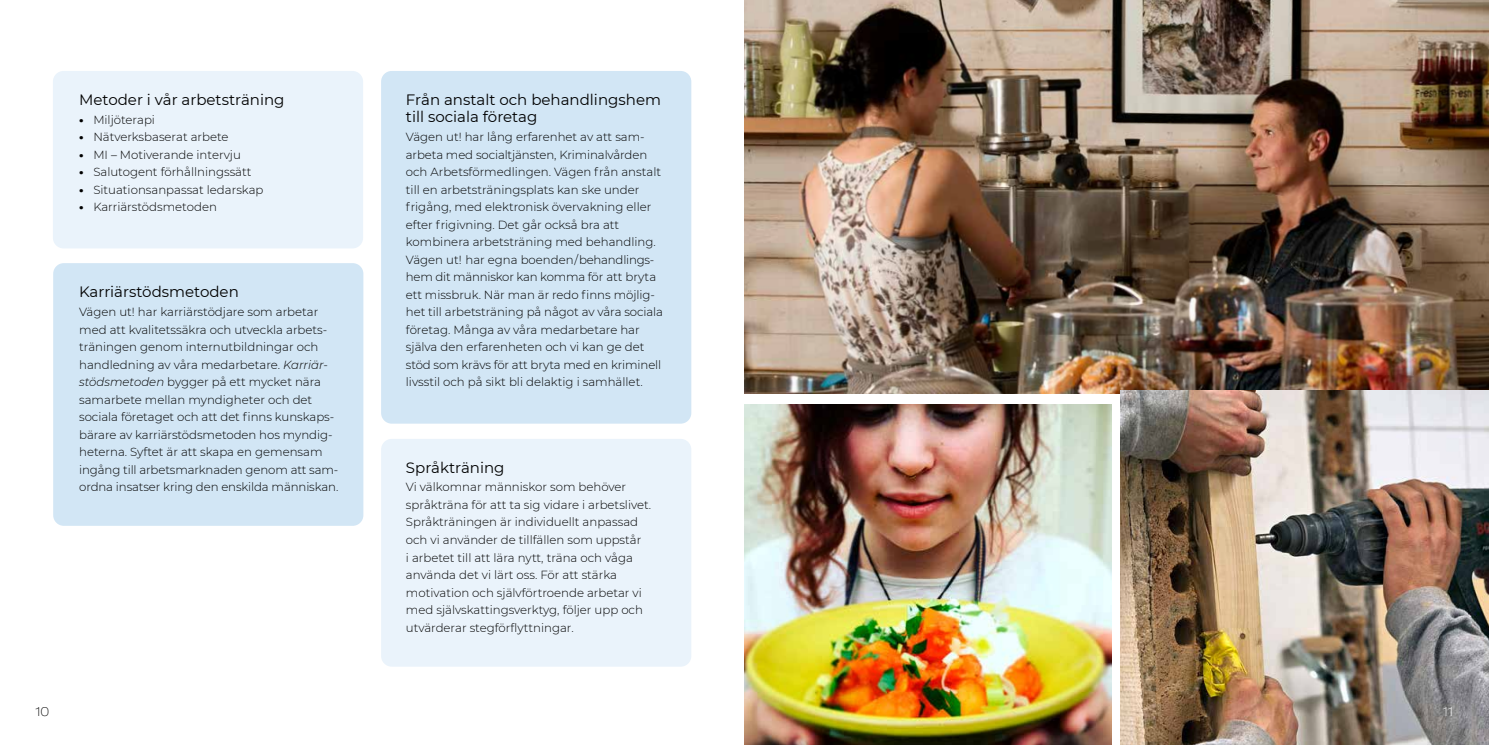
<style>
.page{position:relative;width:1489px;height:745px;background:#fff}
.page>*{position:absolute;margin:0;border:0;box-sizing:border-box;transform-origin:0 0}
.t1{font:15px/17.5px "Montserrat";color:#000}
.t2{font:100 expanded 12.5px "Helvetica Neue LT Std";color:#000}
.t3{font:100 expanded 12.5px "Helvetica Neue LT Std";color:#fff}
.t4{font:300 11.75px/17.5px "Montserrat";color:#000}
.s1{font-weight:800}
.s2{font-style:italic}
</style>
<div class="page">
<div style="left:381px;top:438px;width:310px;height:228px;background:#eaf3fb;border-radius:11px"></div>
<div style="left:381px;top:71px;width:310px;height:352px;background:#d2e6f5;border-radius:11px"></div>
<div style="left:53px;top:263px;width:310px;height:262px;background:#d2e6f5;border-radius:11px"></div>
<div style="left:53px;top:71px;width:310px;height:177px;background:#eaf3fb;border-radius:11px"></div>
<img style="left:744px;top:0;width:744px;height:393px">
<img style="left:744px;top:404px;width:367px;height:340px">
<img style="left:1120px;top:390px;width:368px;height:354px">
<p class="t1" style="left:79px;top:90px;width:207px">Metoder i vår arbetsträning</p>
<p class="t4" style="left:79px;top:110px;width:77px"><span class="s1">•</span> Miljöterapi</p>
<p class="t4" style="left:79px;top:128px;width:151px"><span class="s1">•</span> Nätverksbaserat arbete</p>
<p class="t4" style="left:79px;top:145px;width:163px"><span class="s1">•</span> MI – Motiverande intervju</p>
<p class="t4" style="left:79px;top:163px;width:174px"><span class="s1">•</span> Salutogent förhållningssätt</p>
<p class="t4" style="left:79px;top:180px;width:186px"><span class="s1">•</span> Situationsanpassat ledarskap</p>
<p class="t4" style="left:79px;top:198px;width:139px"><span class="s1">•</span> Karriärstödsmetoden</p>
<p class="t1" style="left:79px;top:283px;width:161px">Karriärstödsmetoden</p>
<p class="t4" style="left:79px;top:303px;width:261px">Vägen ut! har karriärstödjare som arbetar med att kvalitetssäkra och utveckla arbets&shy;träningen genom internutbildningar och handledning av våra medarbetare. <span class="s2">Karriär&shy;stödsmetoden</span> bygger på ett mycket nära samarbete mellan myndigheter och det sociala företaget och att det finns kunskaps&shy;bärare av karriärstödsmetoden hos myndig&shy;heterna. Syftet är att skapa en gemensam ingång till arbetsmarknaden genom att sam&shy;ordna insatser kring den enskilda människan.</p>
<p class="t2" style="left:35px;top:704px;width:15px">10</p>
<p class="t1" style="left:406px;top:90px;width:256px">Från anstalt och behandlingshem till sociala företag</p>
<p class="t4" style="left:406px;top:128px;width:258px">Vägen ut! har lång erfarenhet av att sam&shy;arbeta med socialtjänsten, Kriminalvården och Arbetsförmedlingen. Vägen från anstalt till en arbetsträningsplats kan ske under frigång, med elektronisk övervakning eller efter frigivning. Det går också bra att kombinera arbetsträning med behandling.<br>Vägen ut! har egna boenden/behandlings&shy;hem dit människor kan komma för att bryta ett missbruk. När man är redo finns möjlig&shy;het till arbetsträning på något av våra sociala företag. Många av våra medarbetare har själva den erfarenheten och vi kan ge det stöd som krävs för att bryta med en kriminell livsstil och på sikt bli delaktig i samhället.</p>
<p class="t1" style="left:406px;top:458px;width:100px">Språkträning</p>
<p class="t4" style="left:406px;top:478px;width:247px">Vi välkomnar människor som behöver språkträna för att ta sig vidare i arbetslivet.<br>Språkträningen är individuellt anpassad och vi använder de tillfällen som uppstår<br>i arbetet till att lära nytt, träna och våga använda det vi lärt oss. För att stärka motivation och självförtroende arbetar vi med självskattingsverktyg, följer upp och utvärderar stegförflyttningar.</p>
<p class="t3" style="left:1442px;top:704px;width:12px">11</p>
</div>
